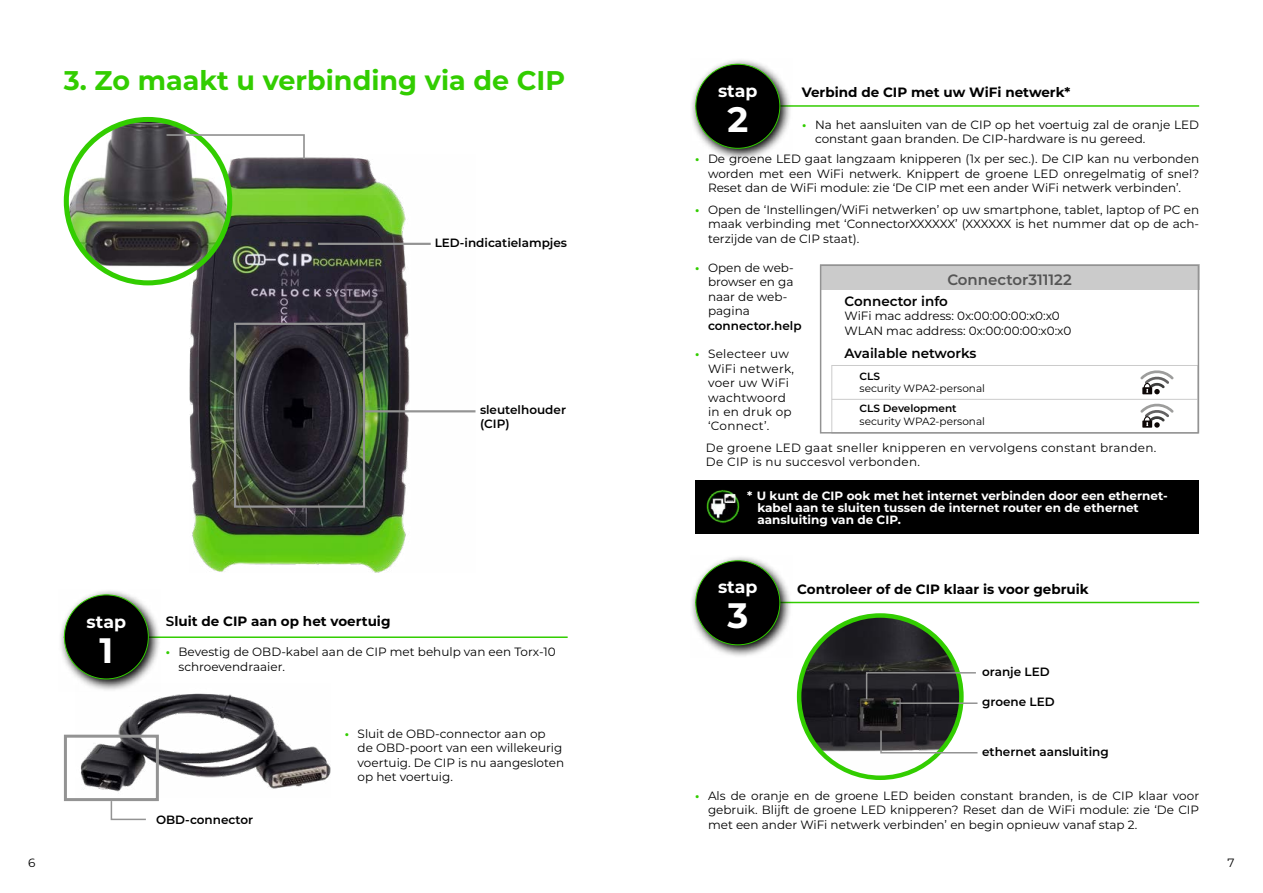
<style>
.page{position:relative;width:1263px;height:893px;background:#fff}
.page>*{position:absolute;margin:0;border:0;box-sizing:border-box;transform-origin:0 0}
.t1{font:700 35.25px "Montserrat";color:#fff}
.t2{font:700 27px "Montserrat";color:#32cd00}
.t3{font:700 17.4px "Montserrat";color:#fff}
.t4{font:600 15px "Montserrat";color:#555}
.t5{font:700 13.5px "Montserrat";color:#000}
.t6{font:600 13.5px "Montserrat";color:#000}
.t7{font:12px/14.4px "Montserrat";color:#000}
.t8{font:12px/14.4px "Montserrat";letter-spacing:.025em;color:#000}
.t9{font:700 12px/12px "Montserrat";color:#fff}
.t10{font:600 12px/14.4px "Montserrat";color:#000}
.t11{font:10.5px "Montserrat";color:#000}
.t12{font:600 10.5px "Montserrat";color:#000}
.s1{font-weight:600}
.s2{font-weight:700;color:#32cd00}
</style>
<div class="page">
<img style="left:190px;top:157px;width:285px;height:415px">
<img style="left:66px;top:119px;width:164px;height:164px;border-radius:82px">
<div style="left:64px;top:117px;width:168px;height:168px;border:5px solid #32cd00;border-radius:50%"></div>
<img style="left:799px;top:615px;width:162px;height:163px;border-radius:81px">
<div style="left:797px;top:613px;width:167px;height:167px;border:4px solid #32cd00;border-radius:50%"></div>
<img style="left:75px;top:693px;width:255px;height:99px">
<div style="left:831px;top:365px;width:367px;height:69px;border:1px solid #cbcbcb"></div>
<hr style="left:832px;top:399px;width:366px;height:1px;background:#cbcbcb">
<div style="left:820px;top:265px;width:379px;height:25px;background:#cbcbcb"></div>
<svg style="left:1140px;top:370px;width:34px;height:24px"></svg>
<svg style="left:1140px;top:403px;width:34px;height:25px"></svg>
<div style="left:820px;top:265px;width:379px;height:169px;border:2px solid #939393"></div>
<hr style="left:64px;top:636px;width:504px;height:2px;background:#32cd00">
<hr style="left:695px;top:105px;width:504px;height:2px;background:#32cd00">
<div style="left:64px;top:735px;width:95px;height:66px;border:3px solid #939393"></div>
<svg style="left:110px;top:800px;width:37px;height:21px"></svg>
<svg style="left:60px;top:591px;width:101px;height:99px"></svg>
<div style="left:64px;top:595px;width:84px;height:84px;background:#000;border-radius:50%"></div>
<svg style="left:691px;top:60px;width:101px;height:99px"></svg>
<div style="left:696px;top:64px;width:84px;height:84px;background:#000;border-radius:50%"></div>
<hr style="left:318px;top:243px;width:113px;height:2px;background:#939393">
<hr style="left:365px;top:410px;width:110px;height:2px;background:#939393">
<div style="left:234px;top:323px;width:131px;height:185px;border:2px solid #939393"></div>
<hr style="left:695px;top:602px;width:504px;height:1px;background:#32cd00">
<svg style="left:691px;top:557px;width:101px;height:99px"></svg>
<div style="left:696px;top:561px;width:84px;height:84px;background:#000;border-radius:50%"></div>
<svg style="left:879px;top:729px;width:99px;height:25px"></svg>
<svg style="left:165px;top:133px;width:141px;height:28px"></svg>
<svg style="left:865px;top:671px;width:112px;height:34px;background:#464b46"></svg>
<div style="left:695px;top:481px;width:504px;height:53px;background:#000"></div>
<img style="left:706px;top:490px;width:34px;height:33px">
<h2 class="t2" style="left:64px;top:61px;width:503px">3. Zo maakt u verbinding via de CIP</h2>
<p class="t10" style="left:435px;top:235px;width:134px">LED-indicatielampjes</p>
<p class="t10" style="left:480px;top:402px;width:88px">sleutelhouder (CIP)</p>
<h3 class="t3" style="left:87px;top:609px;width:41px">stap</h3>
<h1 class="t1" style="left:99px;top:625px;width:15px">1</h1>
<p class="t5" style="left:166px;top:611px;width:226px"><span class="s1">S</span>luit de CIP aan op het voertuig</p>
<p class="t7" style="left:179px;top:644px;width:379px;text-indent:-13px"><span class="s2">•</span> Bevestig de OBD-kabel aan de CIP met behulp van een Torx-10 schroevendraaier.</p>
<p class="t10" style="left:156px;top:812px;width:99px">OBD-connector</p>
<p class="t7" style="left:358px;top:726px;width:208px;text-indent:-13px"><span class="s2">•</span> Sluit de OBD-connector aan op<br>de OBD-poort van een willekeurig voertuig. De CIP is nu aangesloten op het voertuig.</p>
<h3 class="t3" style="left:718px;top:78px;width:41px">stap</h3>
<h1 class="t1" style="left:727px;top:94px;width:22px">2</h1>
<p class="t7" style="left:708px;top:151px;width:493px;text-align:justify;text-indent:-13px"><span class="s2">•</span> De groene LED gaat langzaam knipperen (1x per sec.). De CIP kan nu verbonden worden met een WiFi netwerk. Knippert de groene LED onregelmatig of snel?<br>Reset dan de WiFi module: zie ‘De CIP met een ander WiFi netwerk verbinden’.</p>
<p class="t7" style="left:708px;top:202px;width:493px;text-align:justify;text-indent:-13px"><span class="s2">•</span> Open de ‘Instellingen/WiFi netwerken’ op uw smartphone, tablet, laptop of PC en maak verbinding met ‘ConnectorXXXXXX’ (XXXXXX is het nummer dat op de ach&shy;terzijde van de CIP staat).</p>
<p class="t7" style="left:708px;top:260px;width:87px;text-indent:-13px"><span class="s2">•</span> Open de web&shy;browser en ga naar de web&shy;pagina</p>
<p class="t10" style="left:708px;top:318px;width:95px">connector.help</p>
<p class="t8" style="left:708px;top:347px;width:88px;text-indent:-13px"><span class="s2">•</span> Selecteer uw<br>WiFi netwerk, voer uw WiFi wachtwoord in en druk op ‘Connect’.</p>
<p class="t5" style="left:802px;top:83px;width:270px">Verbind de CIP met uw WiFi netwerk*</p>
<p class="t7" style="left:815px;top:117px;width:386px;text-indent:-13px"><span class="s2">•</span> Na het aansluiten van de CIP op het voertuig zal de oranje LED constant gaan branden. De CIP-hardware is nu gereed.</p>
<p class="t4" style="left:947px;top:269px;width:126px">Connector311122</p>
<p class="t6" style="left:844px;top:292px;width:105px">Connector info</p>
<p class="t7" style="left:844px;top:309px;width:228px">WiFi mac address: 0x:00:00:00:x0:x0<br>WLAN mac address: 0x:00:00:00:x0:x0</p>
<p class="t6" style="left:844px;top:344px;width:133px">Available networks</p>
<p class="t12" style="left:859px;top:368px;width:22px">CLS</p>
<p class="t11" style="left:859px;top:381px;width:127px">security WPA2-personal</p>
<p class="t12" style="left:859px;top:401px;width:99px">CLS Development</p>
<p class="t11" style="left:859px;top:414px;width:127px">security WPA2-personal</p>
<p class="t8" style="left:706px;top:440px;width:452px">De groene LED gaat sneller knipperen en vervolgens constant branden.<br>De CIP is nu succesvol verbonden.</p>
<p class="t9" style="left:757px;top:489px;width:412px;text-indent:-10px">* U kunt de CIP ook met het internet verbinden door een ethernet&shy;kabel aan te sluiten tussen de internet router en de ethernet aansluiting van de CIP.</p>
<h3 class="t3" style="left:718px;top:575px;width:41px">stap</h3>
<p class="t5" style="left:797px;top:579px;width:293px">Controleer of de CIP klaar is voor gebruik</p>
<h1 class="t1" style="left:727px;top:590px;width:22px">3</h1>
<p class="t10" style="left:982px;top:664px;width:69px">oranje LED</p>
<p class="t10" style="left:982px;top:694px;width:74px">groene LED</p>
<p class="t10" style="left:982px;top:744px;width:128px">ethernet aansluiting</p>
<p class="t7" style="left:708px;top:788px;width:493px;text-align:justify;text-indent:-13px"><span class="s2">•</span> Als de oranje en de groene LED beiden constant branden, is de CIP klaar voor gebruik. Blijft de groene LED knipperen? Reset dan de WiFi module: zie ‘De CIP met een ander WiFi netwerk verbinden’ en begin opnieuw vanaf stap 2.</p>
<p class="t7" style="left:28px;top:855px;width:9px">6</p>
<p class="t7" style="left:1227px;top:855px;width:9px">7</p>
</div>
